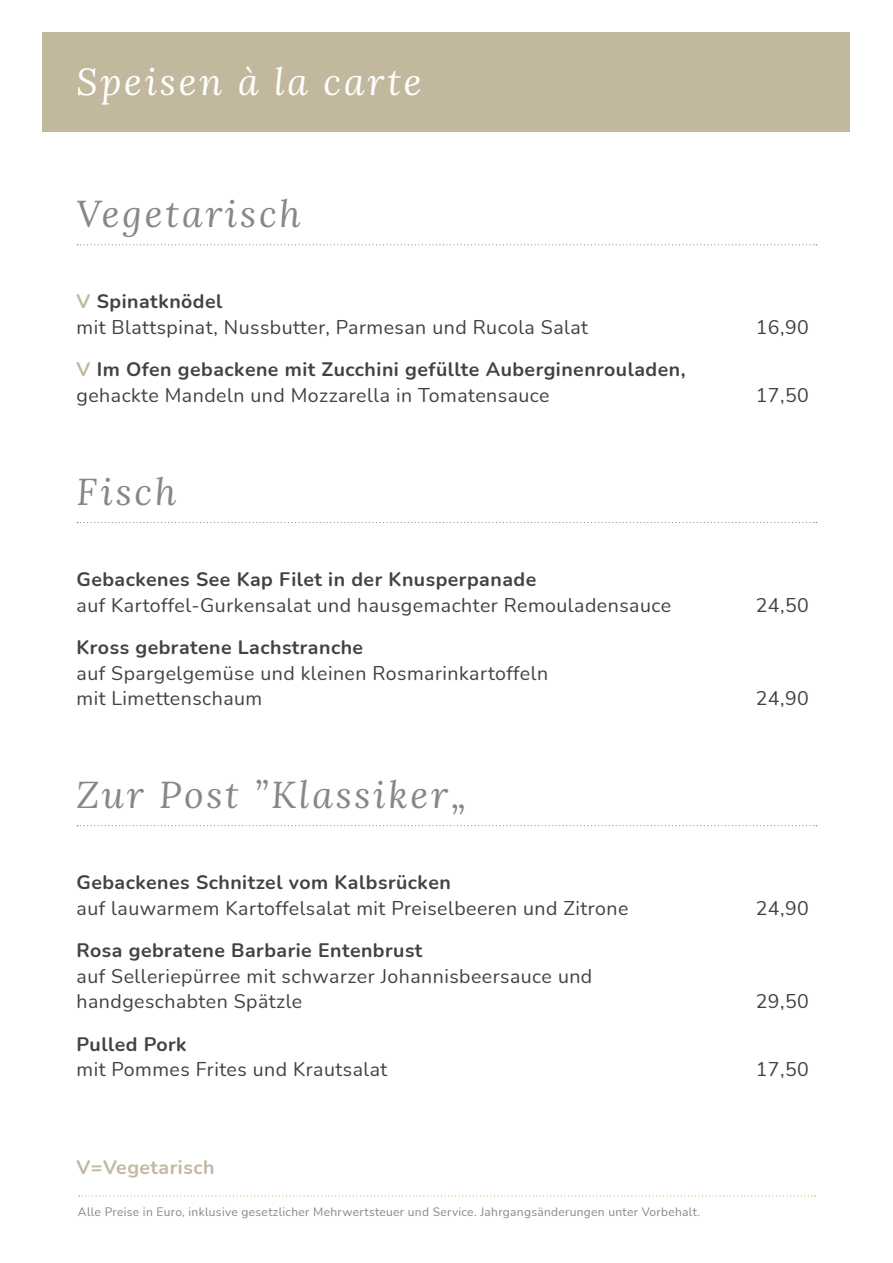
<style>
.page{position:relative;width:893px;height:1263px;background:#fff}
.page>*{position:absolute;margin:0;border:0;box-sizing:border-box;transform-origin:0 0}
.t1{font:italic 37.5px "Lora";letter-spacing:.075em;color:#878787}
.t2{font:italic 37.5px "Lora";letter-spacing:.075em;color:#fff}
.t3{font:19.5px/25.5px "Nunito";letter-spacing:.025em;color:#424241}
.t4{font:700 19.5px/25.5px "Nunito";letter-spacing:.025em;color:#424241}
.t5{font:700 19.5px "Nunito";letter-spacing:.025em;color:#c2b89d}
.t6{font:12px "Nunito";letter-spacing:.025em;color:#878787}
.s1{font-weight:700;color:#c2b89d}
.s2{font-weight:700}
.s3{color:#c2b89d}
.s4{font-weight:400}
</style>
<div class="page">
<div style="left:43px;top:32px;width:807px;height:100px;background:#c2b89d"></div>
<svg style="left:79px;top:1195px;width:736px;height:1px"></svg>
<svg style="left:77px;top:244px;width:740px;height:1px"></svg>
<svg style="left:77px;top:522px;width:740px;height:1px"></svg>
<svg style="left:77px;top:825px;width:740px;height:1px"></svg>
<h1 class="t2" style="left:77px;top:56px;width:347px">Speisen à la carte</h1>
<h1 class="t1" style="left:77px;top:188px;width:226px">Vegetarisch</h1>
<p class="t3" style="left:77px;top:288px;width:513px"><span class="s1">V</span> <span class="s2">Spinatknödel<br></span>mit Blattspinat, Nussbutter, Parmesan und Rucola Salat</p>
<p class="t4" style="left:77px;top:356px;width:610px"><span class="s3">V</span> Im Ofen gebackene mit Zucchini gefüllte Auberginenrouladen, <span class="s4">gehackte Mandeln und Mozzarella in Tomatensauce</span></p>
<h1 class="t1" style="left:77px;top:466px;width:102px">Fisch</h1>
<p class="t3" style="left:756px;top:314px;width:55px">16,90</p>
<p class="t3" style="left:756px;top:382px;width:55px">17,50</p>
<p class="t4" style="left:77px;top:566px;width:461px">Gebackenes See Kap Filet in der Knusperpanade</p>
<p class="t3" style="left:77px;top:591px;width:596px">auf Kartoffel-Gurkensalat und hausgemachter Remouladensauce</p>
<p class="t3" style="left:756px;top:591px;width:55px">24,50</p>
<p class="t4" style="left:77px;top:634px;width:288px">Kross gebratene Lachstranche</p>
<p class="t3" style="left:77px;top:659px;width:473px">auf Spargelgemüse und kleinen Rosmarinkartoffeln mit Limettenschaum</p>
<p class="t3" style="left:756px;top:685px;width:55px">24,90</p>
<h1 class="t1" style="left:77px;top:769px;width:392px">Zur Post ”Klassiker„</h1>
<p class="t4" style="left:77px;top:869px;width:376px">Gebackenes Schnitzel vom Kalbsrücken</p>
<p class="t3" style="left:77px;top:894px;width:553px">auf lauwarmem Kartoffelsalat mit Preiselbeeren und Zitrone</p>
<p class="t3" style="left:756px;top:894px;width:55px">24,90</p>
<p class="t4" style="left:77px;top:937px;width:347px">Rosa gebratene Barbarie Entenbrust</p>
<p class="t3" style="left:77px;top:962px;width:517px">auf Selleriepürree mit schwarzer Johannisbeersauce und handgeschabten Spätzle</p>
<p class="t3" style="left:756px;top:988px;width:55px">29,50</p>
<p class="t4" style="left:77px;top:1030px;width:112px">Pulled Pork</p>
<p class="t3" style="left:77px;top:1056px;width:312px">mit Pommes Frites und Krautsalat</p>
<p class="t3" style="left:756px;top:1056px;width:55px">17,50</p>
<p class="t5" style="left:77px;top:1153px;width:139px">V=Vegetarisch</p>
<p class="t6" style="left:78px;top:1203px;width:624px">Alle Preise in Euro, inklusive gesetzlicher Mehrwertsteuer und Service. Jahrgangsänderungen unter Vorbehalt.</p>
</div>
